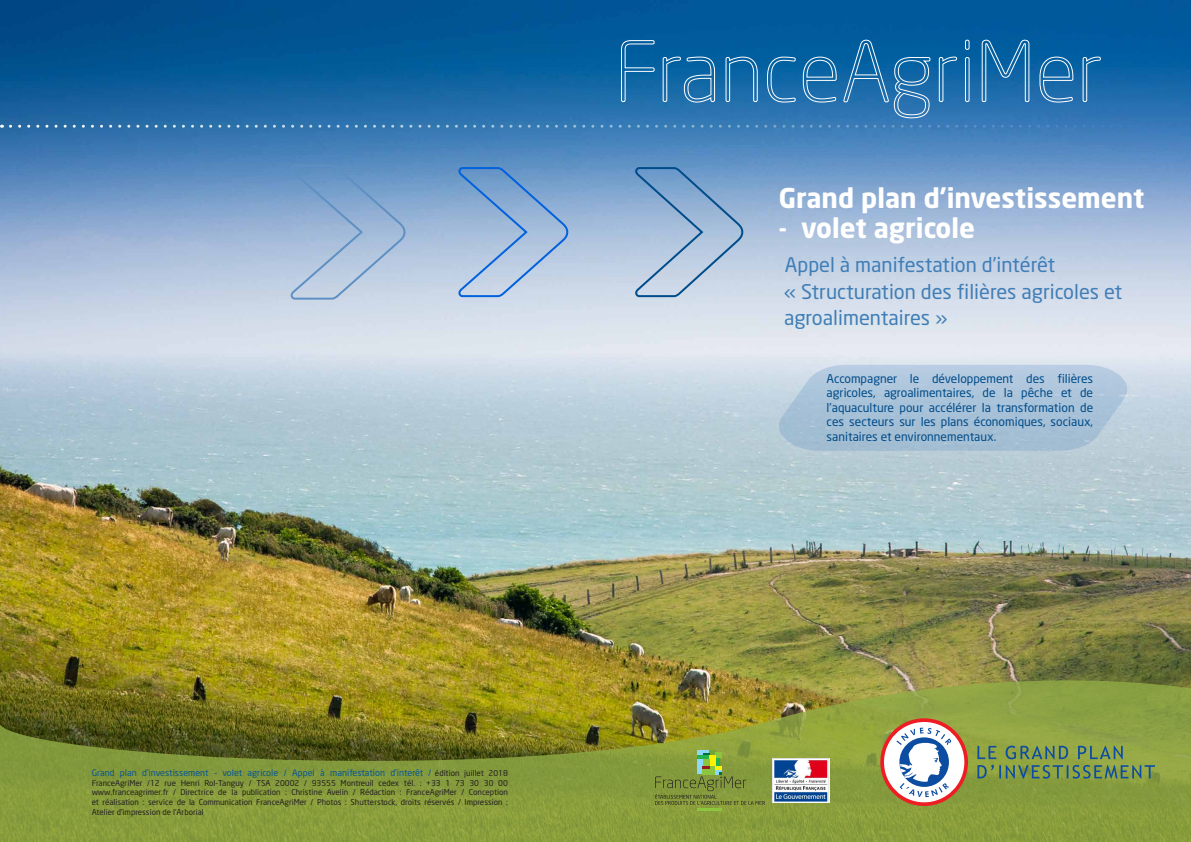
<style>
.page{position:relative;width:1191px;height:842px;background:#fff}
.page>*{position:absolute;margin:0;border:0;box-sizing:border-box;transform-origin:0 0}
.t1{font:700 27px "Neo Sans";color:#fff}
.t2{font:20px/26px "Neo Sans";color:#407eb7}
.t3{font:12px/14.4px "Neo Sans";color:#004c8a;text-align:justify}
.t4{font:9px "Neo Sans";color:#075691}
.t5{font:8px/9.6px "Neo Sans";color:#231f20;text-align:justify}
.s1{font-size:8px;color:#231f20}
</style>
<div class="page">
<img style="left:0;top:0;width:1191px;height:679px">
<svg style="left:620px;top:39px;width:481px;height:80px;background:#2573ad"></svg>
<svg style="left:10px;top:125px;width:1144px;height:3px;background:#4b87bb"></svg>
<svg style="left:290px;top:164px;width:116px;height:137px;background:#97b4d5"></svg>
<svg style="left:457px;top:166px;width:112px;height:132px;background:#96b5d9"></svg>
<svg style="left:634px;top:166px;width:110px;height:132px;background:#9ab6d6"></svg>
<img style="left:0;top:679px;width:1191px;height:163px">
<div style="left:697px;top:750px;width:12px;height:24px;background:#8dd7f7"></div>
<hr style="left:697px;top:755px;width:12px;height:4px;background:#23b24b">
<svg style="left:703px;top:750px;width:18px;height:8px"></svg>
<div style="left:715px;top:758px;width:5px;height:8px;background:#23b24b"></div>
<div style="left:709px;top:755px;width:6px;height:11px;background:#fff101"></div>
<div style="left:703px;top:759px;width:6px;height:7px;background:#8bc63e"></div>
<svg style="left:655px;top:766px;width:110px;height:39px;background:#7c913c"></svg>
<hr style="left:697px;top:808px;width:24px;height:3px;background:#8bc63e">
<img style="left:772px;top:758px;width:57px;height:45px">
<svg style="left:778px;top:365px;width:350px;height:86px;background:#acc4d9"></svg>
<svg style="left:977px;top:746px;width:178px;height:33px;background:#769256"></svg>
<svg style="left:880px;top:718px;width:88px;height:88px"></svg>
<div style="left:884px;top:722px;width:80px;height:80px;background:#fff;border-radius:50%"></div>
<svg style="left:896px;top:728px;width:55px;height:69px"></svg>
<p class="t4" style="left:92px;top:767px;width:418px">Grand plan d’investissement - volet agricole / Appel à manifestation d’interêt / <span class="s1">édition juillet 2018</span></p>
<p class="t5" style="left:92px;top:778px;width:418px">FranceAgriMer /12 rue Henri Rol-Tanguy / TSA 20002 / 93555 Montreuil cedex tél. : +33 1 73 30 30 00 www.franceagrimer.fr / Directrice de la publication : Christine Avelin / Rédaction : FranceAgriMer / Conception et réalisation : service de la Communication FranceAgriMer / Photos : Shutterstock, droits réservés / Impression :<br>Atelier d’impression de l’Arborial</p>
<p class="t1" style="left:779px;top:180px;width:367px">Grand plan d’investissement</p>
<p class="t1" style="left:779px;top:210px;width:198px">- volet agricole</p>
<p class="t2" style="left:785px;top:251px;width:272px">Appel à manifestation d’intérêt</p>
<p class="t2" style="left:784px;top:278px;width:339px">« Structuration des filières agricoles et agroalimentaires »</p>
<p class="t3" style="left:826px;top:371px;width:268px">Accompagner le développement des filières agricoles, agroalimentaires, de la pêche et de l’aquaculture pour accélérer la transformation de ces secteurs sur les plans économiques, sociaux, sanitaires et environnementaux.</p>
</div>
